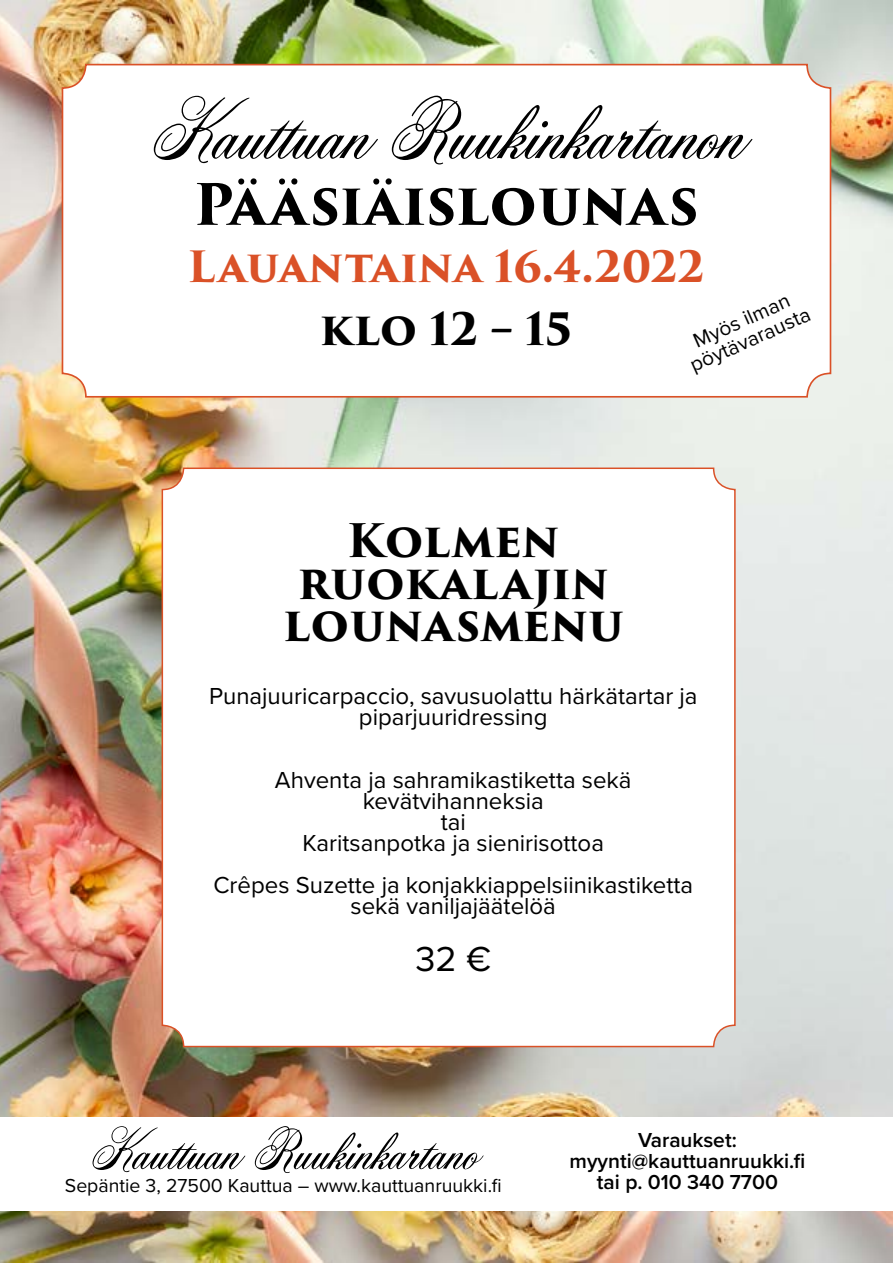
<style>
.page{position:relative;width:893px;height:1263px;background:#fff}
.page>*{position:absolute;margin:0;border:0;box-sizing:border-box;transform-origin:0 0}
.t1{font:79.2px "Acroterion JF";color:#000}
.t2{font:700 55.5px "Trajan Pro 3";color:#000}
.t3{font:54px "Acroterion JF";color:#000}
.t4{font:700 45px/42px "Trajan Pro 3";letter-spacing:-.005em;color:#000;text-align:center}
.t5{font:700 43.5px "Trajan Pro 3";color:#000}
.t6{font:700 42px "Trajan Pro 3";letter-spacing:-.005em;color:#da5127}
.t7{font:36px "Proxima Nova";color:#000}
.t8{font:24px/21px "Proxima Nova";color:#000;text-align:center}
.t9{font:600 21px/21px "Proxima Nova";color:#000;text-align:center}
.t10{font:21px/21px "Proxima Nova";color:#000;text-align:center}
.t11{font:19.5px "Proxima Nova";color:#000}
</style>
<div class="page">
<img style="left:0;top:0;width:893px;height:1262px">
<div style="left:0;top:1117px;width:893px;height:94px;background:#fff"></div>
<div style="left:62px;top:65px;width:768px;height:332px;background:#fff;border-radius:23px"></div>
<div style="left:62px;top:64px;width:769px;height:334px;border:2px solid #da5127;border-radius:23px"></div>
<div style="left:162px;top:468px;width:573px;height:578px;background:#fff;border-radius:21px"></div>
<h1 class="t1" style="left:152px;top:80px;width:589px">Kauttuan Ruukinkartanon</h1>
<h2 class="t2" style="left:193px;top:163px;width:506px">Pääsiäislounas</h2>
<h3 class="t6" style="left:188px;top:236px;width:518px">Lauantaina 16.4.2022</h3>
<h3 class="t5" style="left:320px;top:297px;width:254px">klo 12 – 15</h3>
<p class="t10" style="left:678px;top:336px;width:131px;rotate:-24deg">Myös ilman pöytävarausta</p>
<h3 class="t4" style="left:283px;top:521px;width:342px">Kolmen ruokalajin lounasmenu</h3>
<p class="t8" style="left:209px;top:684px;width:490px">Punajuuricarpaccio, savusuolattu härkätartar ja piparjuuridressing</p>
<p class="t8" style="left:275px;top:768px;width:358px">Ahventa ja sahramikastiketta sekä kevätvihanneksia<br>tai<br>Karitsanpotka ja sienirisottoa</p>
<p class="t8" style="left:213px;top:873px;width:481px">Crêpes Suzette ja konjakkiappelsiinikastiketta sekä vaniljajäätelöä</p>
<h3 class="t7" style="left:415px;top:932px;width:77px">32 €</h3>
<h3 class="t3" style="left:91px;top:1115px;width:385px">Kauttuan Ruukinkartano</h3>
<p class="t11" style="left:65px;top:1171px;width:438px">Sepäntie 3, 27500 Kauttua – www.kauttuanruukki.fi</p>
<p class="t9" style="left:569px;top:1128px;width:237px">Varaukset: myynti@kauttuanruukki.fi tai p. 010 340 7700</p>
</div>
